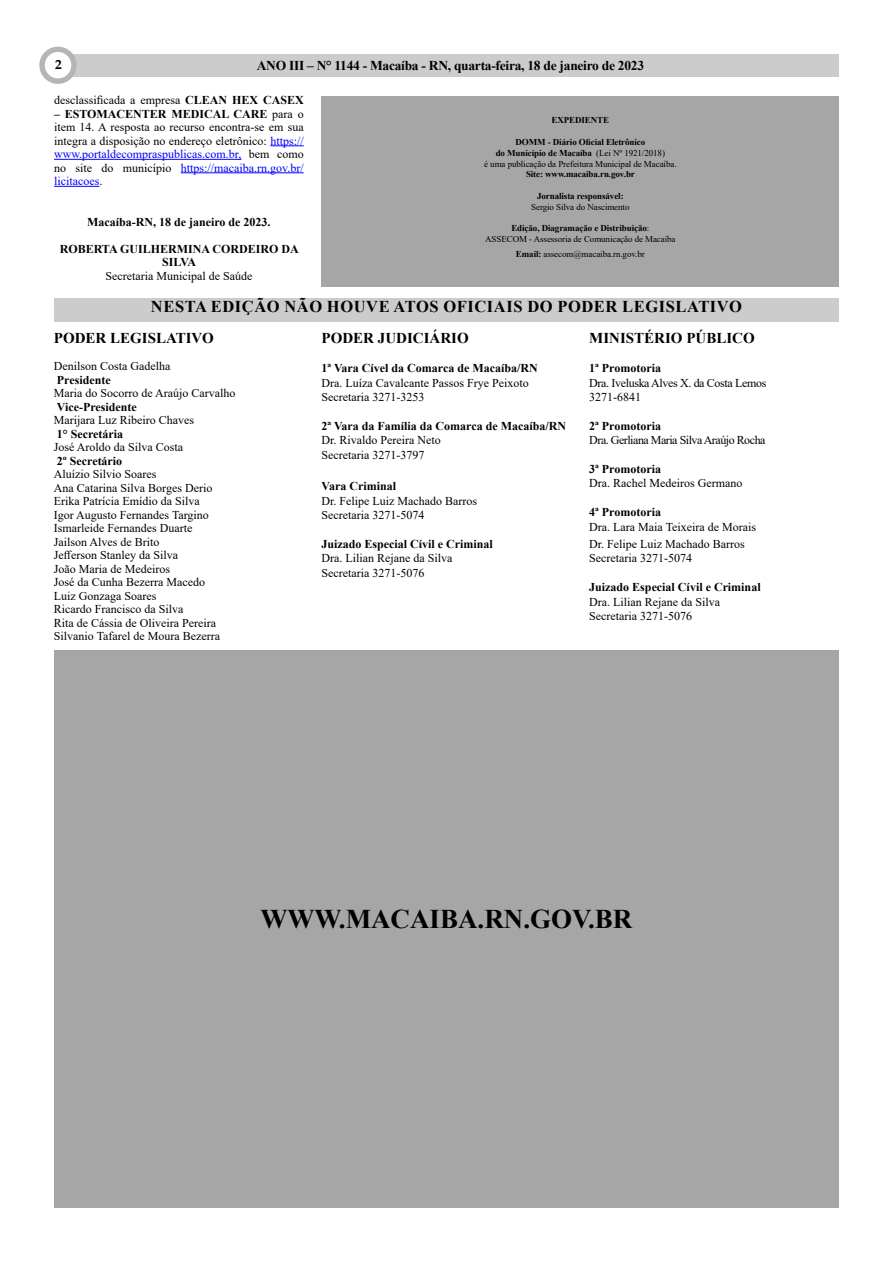
<style>
.page{position:relative;width:893px;height:1263px;background:#fff}
.page>*{position:absolute;margin:0;border:0;box-sizing:border-box;transform-origin:0 0}
.t1{font:700 27px "Times New Roman";color:#000}
.t2{font:700 16.5px "Times New Roman";letter-spacing:.035em;color:#000}
.t3{font:700 15px "Times New Roman";color:#000}
.t4{font:700 13.5px "Times New Roman";letter-spacing:-.02em;color:#000}
.t5{font:700 13.2px "Book Antiqua";color:#000}
.t6{font:12px/13.5px "Times New Roman";color:#000}
.t7{font:700 12px/13.5px "Times New Roman";color:#000;text-align:center}
.t8{font:12px/14.4px "Times New Roman";letter-spacing:-.03em;color:#000}
.t9{font:12px "Times New Roman";letter-spacing:-.04em;color:#000}
.t10{font:9px/10.8px "Times New Roman";letter-spacing:-.01em;color:#000;text-align:center}
.t11{font:700 9px "Times New Roman";letter-spacing:-.01em;color:#000}
.s1{font-weight:700}
.s2{color:#00f}
</style>
<div class="page">
<div style="left:54px;top:54px;width:785px;height:23px;background:#ccc"></div>
<div style="left:39px;top:47px;width:38px;height:37px;background:#b8b4b6;border-radius:50%"></div>
<div style="left:45px;top:52px;width:26px;height:26px;background:#fff;border-radius:50%"></div>
<div style="left:54px;top:298px;width:785px;height:23px;background:#ccc"></div>
<div style="left:54px;top:650px;width:785px;height:558px;background:#a6a6a6"></div>
<hr style="left:270px;top:146px;width:34px;height:1px;background:#00f">
<hr style="left:54px;top:159px;width:187px;height:1px;background:#00f">
<hr style="left:181px;top:173px;width:123px;height:1px;background:#00f">
<hr style="left:54px;top:186px;width:45px;height:1px;background:#00f">
<div style="left:322px;top:96px;width:517px;height:190px;background:#a6a6a6"></div>
<p class="t5" style="left:55px;top:56px;width:8px">2</p>
<p class="t4" style="left:257px;top:56px;width:389px">ANO III – N° 1144 - Macaíba - RN, quarta-feira, 18 de janeiro de 2023</p>
<p class="t6" style="left:54px;top:93px;width:251px">desclassificada a empresa <span class="s1">CLEAN HEX CASEX</span></p>
<p class="t6" style="left:54px;top:106px;width:251px;text-align:justify"><span class="s1">– ESTOMACENTER MEDICAL CARE</span> para o item 14. A resposta ao recurso encontra-se em sua integra a disposição no endereço eletrônico: <span class="s2">https:// www.portaldecompraspublicas.com.br,</span> bem como no site do município <span class="s2">https://macaiba.rn.gov.br/ licitacoes</span>.</p>
<p class="t7" style="left:87px;top:214px;width:185px">Macaíba-RN, 18 de janeiro de 2023.</p>
<p class="t7" style="left:60px;top:241px;width:241px">ROBERTA GUILHERMINA CORDEIRO DA<br>SILVA</p>
<p class="t6" style="left:105px;top:268px;width:148px">Secretaria Municipal de Saúde</p>
<p class="t11" style="left:551px;top:114px;width:59px">EXPEDIENTE</p>
<p class="t10" style="left:484px;top:136px;width:194px"><span class="s1">DOMM - Diário Oficial Eletrônico<br>do Município de Macaíba</span> (Lei Nº 1921/2018)<br>é uma publicação da Prefeitura Municipal de Macaíba.</p>
<p class="t11" style="left:526px;top:168px;width:110px">Site: www.macaiba.rn.gov.br</p>
<p class="t11" style="left:537px;top:189px;width:88px">Jornalista responsável:</p>
<p class="t10" style="left:531px;top:201px;width:100px">Sergio Silva do Nascimento</p>
<p class="t10" style="left:485px;top:223px;width:192px"><span class="s1">Edição, Diagramação e Distribuição</span>:<br>ASSECOM - Assessoria de Comunicação de Macaíba</p>
<p class="t10" style="left:516px;top:248px;width:130px"><span class="s1">Email:</span> assecom@macaiba.rn.gov.br</p>
<h2 class="t2" style="left:151px;top:295px;width:592px">NESTA EDIÇÃO NÃO HOUVE ATOS OFICIAIS DO PODER LEGISLATIVO</h2>
<p class="t3" style="left:54px;top:328px;width:161px">PODER LEGISLATIVO</p>
<p class="t6" style="left:54px;top:359px;width:118px">Denilson Costa Gadelha</p>
<p class="t7" style="left:57px;top:373px;width:55px">Presidente</p>
<p class="t6" style="left:54px;top:386px;width:183px">Maria do Socorro de Araújo Carvalho</p>
<p class="t7" style="left:57px;top:400px;width:81px">Vice-Presidente</p>
<p class="t6" style="left:54px;top:413px;width:142px">Marijara Luz Ribeiro Chaves</p>
<p class="t7" style="left:57px;top:427px;width:68px">1° Secretária</p>
<p class="t6" style="left:54px;top:440px;width:131px">José Aroldo da Silva Costa</p>
<p class="t7" style="left:57px;top:454px;width:67px">2º Secretário</p>
<p class="t6" style="left:54px;top:467px;width:168px">Aluízio Silvio Soares<br>Ana Catarina Silva Borges Derio<br>Erika Patrícia Emídio da Silva<br>Igor Augusto Fernandes Targino<br>Ismarleide Fernandes Duarte<br>Jailson Alves de Brito<br>Jefferson Stanley da Silva<br>João Maria de Medeiros<br>José da Cunha Bezerra Macedo<br>Luiz Gonzaga Soares<br>Ricardo Francisco da Silva<br>Rita de Cássia de Oliveira Pereira<br>Silvanio Tafarel de Moura Bezerra</p>
<p class="t3" style="left:322px;top:328px;width:149px">PODER JUDICIÁRIO</p>
<p class="t7" style="left:322px;top:361px;width:218px">1ª Vara Cível da Comarca de Macaíba/RN</p>
<p class="t6" style="left:322px;top:375px;width:209px;line-height:14.4px">Dra. Luíza Cavalcante Passos Frye Peixoto<br>Secretaria 3271-3253</p>
<p class="t7" style="left:322px;top:419px;width:246px">2ª Vara da Família da Comarca de Macaíba/RN</p>
<p class="t6" style="left:322px;top:433px;width:121px;line-height:14.4px">Dr. Rivaldo Pereira Neto<br>Secretaria 3271-3797</p>
<p class="t7" style="left:322px;top:479px;width:76px">Vara Criminal</p>
<p class="t6" style="left:322px;top:493px;width:157px;line-height:14.4px">Dr. Felipe Luiz Machado Barros<br>Secretaria 3271-5074</p>
<p class="t7" style="left:322px;top:537px;width:173px">Juizado Especial Cívil e Criminal</p>
<p class="t6" style="left:322px;top:551px;width:132px;line-height:14.4px">Dra. Lilian Rejane da Silva<br>Secretaria 3271-5076</p>
<p class="t3" style="left:589px;top:328px;width:167px">MINISTÉRIO PÚBLICO</p>
<p class="t7" style="left:589px;top:361px;width:73px">1ª Promotoria</p>
<p class="t8" style="left:589px;top:375px;width:179px">Dra. Iveluska Alves X. da Costa Lemos<br>3271-6841</p>
<p class="t7" style="left:589px;top:419px;width:73px">2ª Promotoria</p>
<p class="t9" style="left:589px;top:432px;width:178px">Dra. Gerliana Maria Silva Araújo Rocha</p>
<p class="t7" style="left:589px;top:462px;width:73px">3ª Promotoria</p>
<p class="t6" style="left:589px;top:476px;width:155px">Dra. Rachel Medeiros Germano</p>
<p class="t7" style="left:589px;top:505px;width:73px">4ª Promotoria</p>
<p class="t6" style="left:589px;top:518px;width:168px;line-height:17.4px">Dra. Lara Maia Teixeira de Morais<br>Dr. Felipe Luiz Machado Barros</p>
<p class="t6" style="left:589px;top:551px;width:104px">Secretaria 3271-5074</p>
<p class="t7" style="left:589px;top:580px;width:173px">Juizado Especial Cívil e Criminal</p>
<p class="t6" style="left:589px;top:594px;width:132px;line-height:14.4px">Dra. Lilian Rejane da Silva<br>Secretaria 3271-5076</p>
<h1 class="t1" style="left:260px;top:899px;width:374px">WWW.MACAIBA.RN.GOV.BR</h1>
</div>
